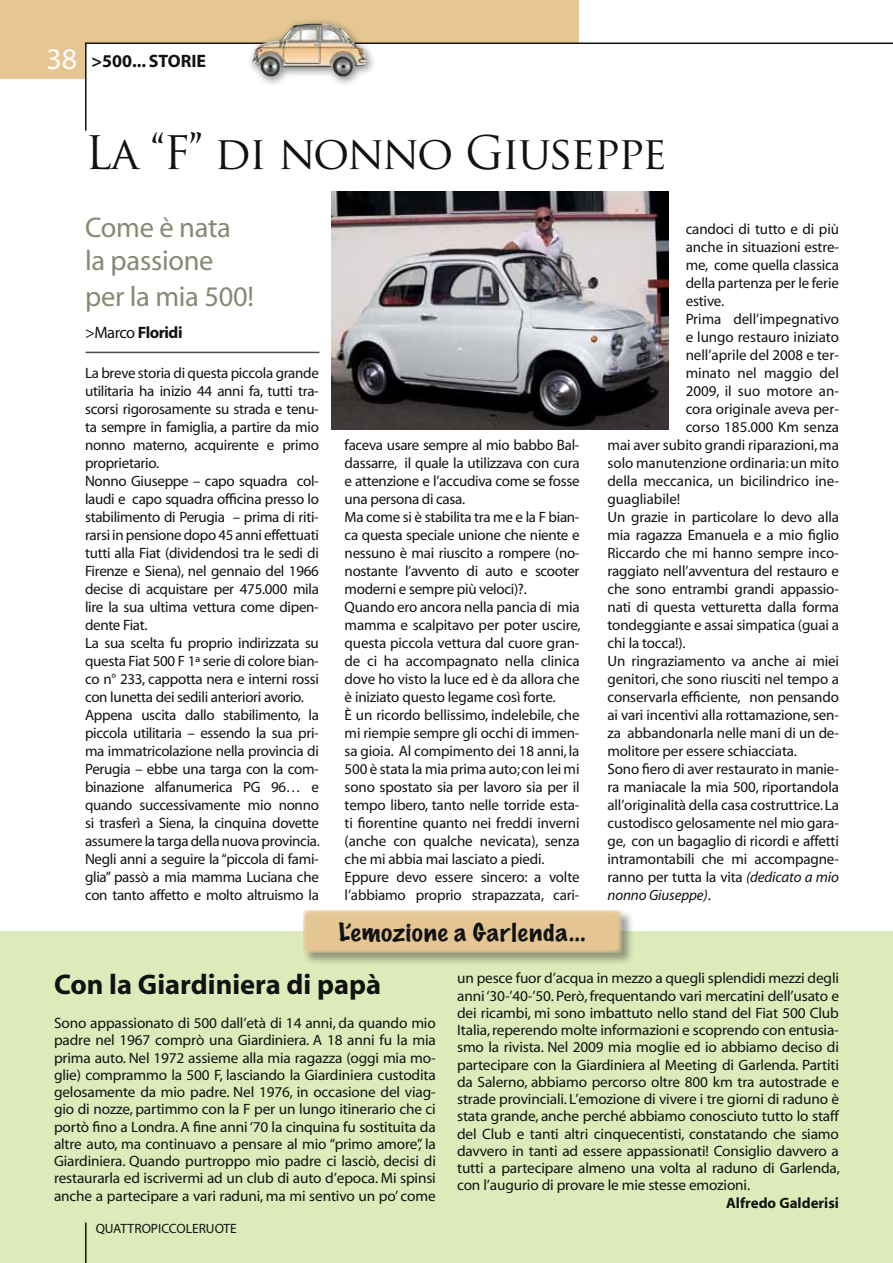
<style>
.page{position:relative;width:893px;height:1263px;background:#fff}
.page>*{position:absolute;margin:0;border:0;box-sizing:border-box;transform-origin:0 0}
.t1{font:45px "Trajan Pro";letter-spacing:-.05em;color:#121212}
.t2{font:28.5px/33px "Myriad";letter-spacing:-.01em;color:#888975}
.t3{font:700 28.5px "Myriad";color:#121212}
.t4{font:100 22.5px "Marker Felt";letter-spacing:.03em;color:#121212;scale:1.2 1}
.t5{font:700 18px "Myriad";color:#121212}
.t6{font:700 16.5px "Myriad";letter-spacing:-.03em;color:#121212}
.t7{font:15px/18px "Myriad";letter-spacing:-.01em;color:#121212}
.t8{font:700 15px "Myriad";color:#121212}
.t9{font:italic 15px "Myriad";letter-spacing:-.01em;color:#121212}
.t10{font:13.5px "Myriad";color:#121212}
.s1{font-weight:400;font-size:30px;color:#fff}
.s2{font-weight:400}
.s3{font-style:italic}
.s4{font-style:normal}
</style>
<div class="page">
<div style="left:0;top:931px;width:893px;height:332px;background:#ddebbb"></div>
<div style="left:0;top:0;width:578px;height:78px;background:#e6c793"></div>
<div style="left:86px;top:43px;width:807px;height:51px;background:#fff"></div>
<hr style="left:86px;top:352px;width:233px;height:1px;background:#4a4c4b">
<img style="left:332px;top:191px;width:337px;height:239px">
<hr style="left:85px;top:1222px;width:2px;height:41px;background:#121212">
<hr style="left:85px;top:43px;width:2px;height:88px;background:#121212">
<hr style="left:85px;top:43px;width:808px;height:1px;background:#121212">
<div style="left:302px;top:909px;width:333px;height:57px;background:#121212;opacity:.4"></div>
<div style="left:303px;top:910px;width:318px;height:43px;background:#e6c793"></div>
<div style="left:246px;top:17px;width:130px;height:69px;background:#121212;opacity:.5"></div>
<img style="left:252px;top:23px;width:116px;height:54px">
<p class="t5" style="left:47px;top:52px;width:161px"><span class="s1">38</span> &gt;500... STORIE</p>
<p class="t5" style="left:89px;top:49px;width:130px">500 A TUTT GAS</p>
<h1 class="t1" style="left:85px;top:124px;width:583px">La “F” di nonno Giuseppe</h1>
<h2 class="t2" style="left:85px;top:213px;width:147px">Come è nata la passione</h2>
<h2 class="t2" style="left:85px;top:282px;width:170px">per la mia 500!</h2>
<p class="t6" style="left:85px;top:324px;width:99px"><span class="s2">&gt;Marco</span> Floridi</p>
<p class="t7" style="left:85px;top:365px;width:236px">La breve storia di questa piccola grande utilitaria ha inizio 44 anni fa, tutti tra&shy;scorsi rigorosamente su strada e tenu&shy;ta sempre in famiglia, a partire da mio nonno materno, acquirente e primo proprietario.<br>Nonno Giuseppe – capo squadra col&shy;laudi e capo squadra officina presso lo stabilimento di Perugia – prima di riti&shy;rarsi in pensione dopo 45 anni effettuati tutti alla Fiat (dividendosi tra le sedi di Firenze e Siena), nel gennaio del 1966 decise di acquistare per 475.000 mila lire la sua ultima vettura come dipen&shy;dente Fiat.<br>La sua scelta fu proprio indirizzata su questa Fiat 500 F 1ª serie di colore bian&shy;co n° 233, cappotta nera e interni rossi con lunetta dei sedili anteriori avorio.<br>Appena uscita dallo stabilimento, la piccola utilitaria – essendo la sua pri&shy;ma immatricolazione nella provincia di Perugia – ebbe una targa con la com&shy;binazione alfanumerica PG 96… e quando successivamente mio nonno si trasferì a Siena, la cinquina dovette assumere la targa della nuova provincia.<br>Negli anni a seguire la “piccola di fami&shy;glia” passò a mia mamma Luciana che con tanto affetto e molto altruismo la</p>
<p class="t7" style="left:345px;top:437px;width:237px">faceva usare sempre al mio babbo Bal&shy;dassarre, il quale la utilizzava con cura e attenzione e l’accudiva come se fosse una persona di casa.<br>Ma come si è stabilita tra me e la F bian&shy;ca questa speciale unione che niente e nessuno è mai riuscito a rompere (no&shy;nostante l’avvento di auto e scooter moderni e sempre più veloci)?.<br>Quando ero ancora nella pancia di mia mamma e scalpitavo per poter uscire, questa piccola vettura dal cuore gran&shy;de ci ha accompagnato nella clinica dove ho visto la luce ed è da allora che è iniziato questo legame così forte.<br>È un ricordo bellissimo, indelebile, che mi riempie sempre gli occhi di immen&shy;sa gioia. Al compimento dei 18 anni, la 500 è stata la mia prima auto; con lei mi sono spostato sia per lavoro sia per il tempo libero, tanto nelle torride esta&shy;ti fiorentine quanto nei freddi inverni (anche con qualche nevicata), senza che mi abbia mai lasciato a piedi.<br>Eppure devo essere sincero: a volte l’abbiamo proprio strapazzata, cari-</p>
<p class="t7" style="left:686px;top:221px;width:155px">candoci di tutto e di più</p>
<p class="t7" style="left:686px;top:239px;width:155px">anche in situazioni estre-</p>
<p class="t7" style="left:686px;top:257px;width:155px">me, come quella classica</p>
<p class="t7" style="left:686px;top:275px;width:155px">della partenza per le ferie</p>
<p class="t7" style="left:686px;top:293px;width:40px">estive.</p>
<p class="t7" style="left:686px;top:311px;width:155px">Prima dell’impegnativo</p>
<p class="t7" style="left:686px;top:329px;width:155px">e lungo restauro iniziato</p>
<p class="t7" style="left:686px;top:347px;width:155px">nell’aprile del 2008 e ter-</p>
<p class="t7" style="left:686px;top:365px;width:155px">minato nel maggio del</p>
<p class="t7" style="left:686px;top:383px;width:155px">2009, il suo motore an-</p>
<p class="t7" style="left:686px;top:401px;width:155px">cora originale aveva per-</p>
<p class="t7" style="left:686px;top:419px;width:155px">corso 185.000 Km senza</p>
<p class="t7" style="left:607px;top:437px;width:233px">mai aver subito grandi riparazioni, ma</p>
<p class="t7" style="left:607px;top:455px;width:233px">solo manutenzione ordinaria: un mito</p>
<p class="t7" style="left:607px;top:473px;width:233px">della meccanica, un bicilindrico ine-</p>
<p class="t7" style="left:607px;top:491px;width:74px">guagliabile!</p>
<p class="t7" style="left:607px;top:509px;width:233px">Un grazie in particolare lo devo alla</p>
<p class="t7" style="left:607px;top:527px;width:233px">mia ragazza Emanuela e a mio figlio</p>
<p class="t7" style="left:607px;top:545px;width:233px">Riccardo che mi hanno sempre inco-</p>
<p class="t7" style="left:607px;top:563px;width:233px">raggiato nell’avventura del restauro e</p>
<p class="t7" style="left:607px;top:581px;width:233px">che sono entrambi grandi appassio-</p>
<p class="t7" style="left:607px;top:599px;width:233px">nati di questa vetturetta dalla forma</p>
<p class="t7" style="left:607px;top:617px;width:233px">tondeggiante e assai simpatica (guai a</p>
<p class="t7" style="left:607px;top:635px;width:80px">chi la tocca!).</p>
<p class="t7" style="left:607px;top:653px;width:233px">Un ringraziamento va anche ai miei</p>
<p class="t7" style="left:607px;top:671px;width:233px">genitori, che sono riusciti nel tempo a</p>
<p class="t7" style="left:607px;top:689px;width:233px">conservarla efficiente, non pensando</p>
<p class="t7" style="left:607px;top:707px;width:233px">ai vari incentivi alla rottamazione, sen-</p>
<p class="t7" style="left:607px;top:725px;width:233px">za abbandonarla nelle mani di un de-</p>
<p class="t7" style="left:607px;top:743px;width:191px">molitore per essere schiacciata.</p>
<p class="t7" style="left:607px;top:761px;width:233px">Sono fiero di aver restaurato in manie-</p>
<p class="t7" style="left:607px;top:779px;width:233px">ra maniacale la mia 500, riportandola</p>
<p class="t7" style="left:607px;top:797px;width:233px">all’originalità della casa costruttrice. La</p>
<p class="t7" style="left:607px;top:815px;width:233px">custodisco gelosamente nel mio gara-</p>
<p class="t7" style="left:607px;top:833px;width:233px">ge, con un bagaglio di ricordi e affetti</p>
<p class="t7" style="left:607px;top:851px;width:233px">intramontabili che mi accompagne-</p>
<p class="t7" style="left:607px;top:869px;width:233px">ranno per tutta la vita <span class="s3">(dedicato a mio</span></p>
<p class="t9" style="left:607px;top:888px;width:105px">nonno Giuseppe)<span class="s4">.</span></p>
<h3 class="t4" style="left:338px;top:917px;width:208px">L’emozione a Garlenda...</h3>
<h2 class="t3" style="left:54px;top:969px;width:329px">Con la Giardiniera di papà</h2>
<p class="t7" style="left:54px;top:1015px;width:383px;line-height:17.2px;text-align:justify">Sono appassionato di 500 dall’età di 14 anni, da quando mio padre nel 1967 comprò una Giardiniera. A 18 anni fu la mia prima auto. Nel 1972 assieme alla mia ragazza (oggi mia mo&shy;glie) comprammo la 500 F, lasciando la Giardiniera custodita gelosamente da mio padre. Nel 1976, in occasione del viag&shy;gio di nozze, partimmo con la F per un lungo itinerario che ci portò fino a Londra. A fine anni ‘70 la cinquina fu sostituita da altre auto, ma continuavo a pensare al mio “primo amore”, la Giardiniera. Quando purtroppo mio padre ci lasciò, decisi di restaurarla ed iscrivermi ad un club di auto d’epoca. Mi spinsi anche a partecipare a vari raduni, ma mi sentivo un po’ come</p>
<p class="t7" style="left:457px;top:970px;width:384px;line-height:17.2px;text-align:justify">un pesce fuor d’acqua in mezzo a quegli splendidi mezzi degli anni ‘30-’40-’50. Però, frequentando vari mercatini dell’usato e dei ricambi, mi sono imbattuto nello stand del Fiat 500 Club Italia, reperendo molte informazioni e scoprendo con entusia&shy;smo la rivista. Nel 2009 mia moglie ed io abbiamo deciso di partecipare con la Giardiniera al Meeting di Garlenda. Partiti da Salerno, abbiamo percorso oltre 800 km tra autostrade e strade provinciali. L’emozione di vivere i tre giorni di raduno è stata grande, anche perché abbiamo conosciuto tutto lo staff del Club e tanti altri cinquecentisti, constatando che siamo davvero in tanti ad essere appassionati! Consiglio davvero a tutti a partecipare almeno una volta al raduno di Garlenda, con l’augurio di provare le mie stesse emozioni.</p>
<p class="t8" style="left:726px;top:1195px;width:114px">Alfredo Galderisi</p>
<p class="t10" style="left:96px;top:1221px;width:143px">QUATTROPICCOLERUOTE</p>
</div>
